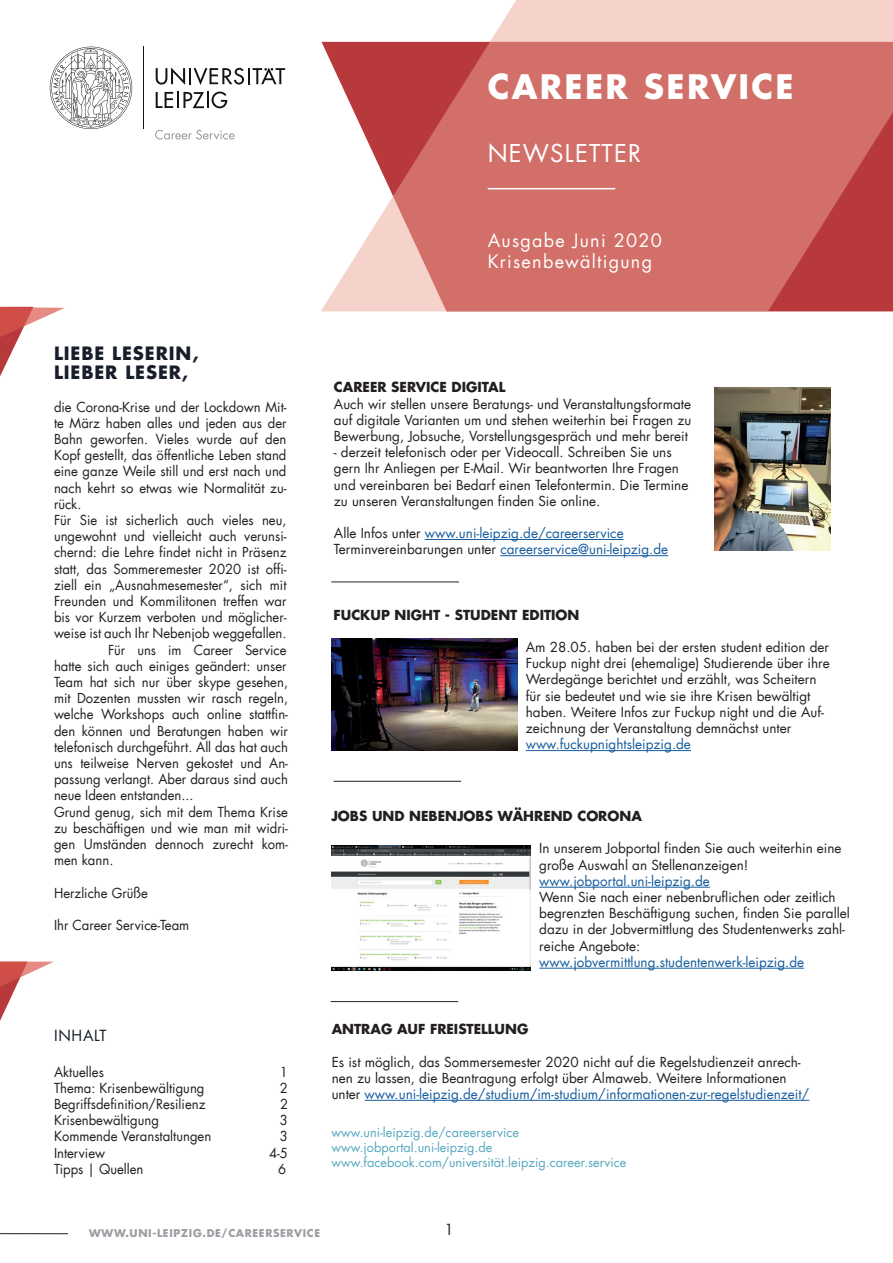
<style>
.page{position:relative;width:893px;height:1263px;background:#fff}
.page>*{position:absolute;margin:0;border:0;box-sizing:border-box;transform-origin:0 0}
.t1{font:700 33px "Futura";letter-spacing:.07em;color:#fff}
.t2{font:24px "Futura";letter-spacing:.05em;color:#fff}
.t3{font:18px/21px "Futura";letter-spacing:.07em;color:#fff}
.t4{font:700 18px/19px "Futura";letter-spacing:.05em;color:#171d2a}
.t5{font:15px "Futura";letter-spacing:.05em;color:#171d2a}
.t6{font:15px "Futura";color:#231f20}
.t7{font:13.5px/16.2px "Futura";color:#231f20}
.t8{font:13.5px/16.2px "Futura";color:#175d9e}
.t9{font:700 13.5px "Futura";color:#231f20}
.t10{font:12.75px/15px "Futura";color:#57a9c0}
.t11{font:700 10.5px "Futura";letter-spacing:.06em;color:#9f9da4}
.s1{color:#231f20}
.s2{color:#175d9e}
</style>
<div class="page">
<svg style="left:155px;top:130px;width:80px;height:10px"></svg>
<svg style="left:156px;top:67px;width:129px;height:18px"></svg>
<svg style="left:156px;top:92px;width:71px;height:16px"></svg>
<hr style="left:144px;top:47px;width:1px;height:82px;background:#111416">
<svg style="left:50px;top:47px;width:82px;height:82px"></svg>
<svg style="left:321px;top:0;width:572px;height:311px;background:#d6837e"></svg>
<hr style="left:488px;top:188px;width:127px;height:1px;background:#fff">
<svg style="left:0;top:307px;width:65px;height:69px"></svg>
<hr style="left:0;top:1233px;width:68px;height:1px;background:#231f20">
<img style="left:714px;top:388px;width:116px;height:163px">
<hr style="left:331px;top:581px;width:128px;height:1px;background:#231f20">
<svg style="left:0;top:962px;width:53px;height:59px"></svg>
<hr style="left:334px;top:781px;width:127px;height:1px;background:#231f20">
<hr style="left:425px;top:539px;width:199px;height:1px;background:#175d9e">
<hr style="left:500px;top:555px;width:168px;height:1px;background:#175d9e">
<img style="left:332px;top:638px;width:185px;height:113px">
<hr style="left:526px;top:750px;width:165px;height:1px;background:#175d9e">
<hr style="left:539px;top:887px;width:171px;height:1px;background:#175d9e">
<hr style="left:539px;top:968px;width:265px;height:1px;background:#175d9e">
<img style="left:331px;top:846px;width:200px;height:124px">
<hr style="left:365px;top:1100px;width:444px;height:1px;background:#175d9e">
<hr style="left:331px;top:1001px;width:127px;height:1px;background:#231f20">
<h1 class="t1" style="left:488px;top:65px;width:308px">CAREER SERVICE</h1>
<h2 class="t2" style="left:488px;top:138px;width:155px">NEWSLETTER</h2>
<h3 class="t3" style="left:488px;top:230px;width:176px">Ausgabe Juni 2020<br>Krisenbewältigung</h3>
<h3 class="t4" style="left:54px;top:343px;width:146px">LIEBE LESERIN,<br>LIEBER LESER,</h3>
<p class="t7" style="left:54px;top:399px;width:234px">die Corona-Krise und der Lockdown Mit-</p>
<p class="t7" style="left:54px;top:415px;width:234px">te März haben alles und jeden aus der</p>
<p class="t7" style="left:54px;top:431px;width:234px">Bahn geworfen. Vieles wurde auf den</p>
<p class="t7" style="left:54px;top:447px;width:234px">Kopf gestellt, das öffentliche Leben stand</p>
<p class="t7" style="left:54px;top:463px;width:234px">eine ganze Weile still und erst nach und</p>
<p class="t7" style="left:54px;top:480px;width:234px">nach kehrt so etwas wie Normalität zu-</p>
<p class="t7" style="left:54px;top:496px;width:29px">rück.</p>
<p class="t7" style="left:54px;top:512px;width:234px">Für Sie ist sicherlich auch vieles neu,</p>
<p class="t7" style="left:54px;top:528px;width:234px">ungewohnt und vielleicht auch verunsi-</p>
<p class="t7" style="left:54px;top:544px;width:234px">chernd: die Lehre findet nicht in Präsenz</p>
<p class="t7" style="left:54px;top:561px;width:234px">statt, das Sommeremester 2020 ist offi-</p>
<p class="t7" style="left:54px;top:577px;width:234px">ziell ein „Ausnahmesemester“, sich mit</p>
<p class="t7" style="left:54px;top:593px;width:234px">Freunden und Kommilitonen treffen war</p>
<p class="t7" style="left:54px;top:609px;width:234px">bis vor Kurzem verboten und möglicher-</p>
<p class="t7" style="left:54px;top:625px;width:234px">weise ist auch Ihr Nebenjob weggefallen.</p>
<p class="t7" style="left:108px;top:642px;width:180px">Für uns im Career Service</p>
<p class="t7" style="left:54px;top:658px;width:234px">hatte sich auch einiges geändert: unser</p>
<p class="t7" style="left:54px;top:674px;width:236px">Team hat sich nur über skype gesehen,</p>
<p class="t7" style="left:54px;top:690px;width:236px">mit Dozenten mussten wir rasch regeln,</p>
<p class="t7" style="left:54px;top:706px;width:236px">welche Workshops auch online stattfin-</p>
<p class="t7" style="left:54px;top:723px;width:235px">den können und Beratungen haben wir</p>
<p class="t7" style="left:54px;top:739px;width:236px">telefonisch durchgeführt. All das hat auch</p>
<p class="t7" style="left:54px;top:755px;width:236px">uns teilweise Nerven gekostet und An-</p>
<p class="t7" style="left:54px;top:771px;width:236px">passung verlangt. Aber daraus sind auch</p>
<p class="t7" style="left:54px;top:787px;width:141px">neue Ideen entstanden...</p>
<p class="t7" style="left:54px;top:804px;width:236px">Grund genug, sich mit dem Thema Krise</p>
<p class="t7" style="left:54px;top:820px;width:236px">zu beschäftigen und wie man mit widri-</p>
<p class="t7" style="left:54px;top:836px;width:236px">gen Umständen dennoch zurecht kom-</p>
<p class="t7" style="left:54px;top:852px;width:61px">men kann.</p>
<p class="t7" style="left:54px;top:885px;width:95px">Herzliche Grüße</p>
<p class="t7" style="left:54px;top:917px;width:137px">Ihr Career Service-Team</p>
<p class="t9" style="left:334px;top:378px;width:173px">CAREER SERVICE DIGITAL</p>
<p class="t7" style="left:334px;top:396px;width:359px;text-align:justify">Auch wir stellen unsere Beratungs- und Veranstaltungsformate auf digitale Varianten um und stehen weiterhin bei Fragen zu Bewerbung, Jobsuche, Vorstellungsgespräch und mehr bereit</p>
<p class="t7" style="left:334px;top:444px;width:356px">- derzeit telefonisch oder per Videocall. Schreiben Sie uns gern Ihr Anliegen per E-Mail. Wir beantworten Ihre Fragen und vereinbaren bei Bedarf einen Telefontermin. Die Termine zu unseren Veranstaltungen finden Sie online.</p>
<p class="t8" style="left:334px;top:525px;width:336px"><span class="s1">Alle Infos unter</span> www.uni-leipzig.de/careerservice<br><span class="s1">Terminvereinbarungen unter</span> careerservice@uni-leipzig.de</p>
<p class="t9" style="left:334px;top:606px;width:247px">FUCKUP NIGHT - STUDENT EDITION</p>
<p class="t7" style="left:526px;top:639px;width:305px">Am 28.05. haben bei der ersten student edition der Fuckup night drei (ehemalige) Studierende über ihre Werdegänge berichtet und erzählt, was Scheitern für sie bedeutet und wie sie ihre Krisen bewältigt haben. Weitere Infos zur Fuckup night und die Auf&shy;zeichnung der Veranstaltung demnächst unter</p>
<p class="t8" style="left:526px;top:736px;width:167px">www.fuckupnightsleipzig.de</p>
<p class="t9" style="left:331px;top:807px;width:312px">JOBS UND NEBENJOBS WÄHREND CORONA</p>
<p class="t7" style="left:539px;top:840px;width:304px">In unserem Jobportal finden Sie auch weiterhin eine große Auswahl an Stellenanzeigen!</p>
<p class="t8" style="left:539px;top:873px;width:172px">www.jobportal.uni-leipzig.de</p>
<p class="t7" style="left:539px;top:889px;width:312px">Wenn Sie nach einer nebenbruflichen oder zeitlich begrenzten Beschäftigung suchen, finden Sie parallel dazu in der Jobvermittlung des Studentenwerks zahl&shy;reiche Angebote:</p>
<p class="t8" style="left:539px;top:954px;width:266px">www.jobvermittlung.studentenwerk-leipzig.de</p>
<p class="t5" style="left:54px;top:1026px;width:54px">INHALT</p>
<p class="t7" style="left:54px;top:1063px;width:51px">Aktuelles</p>
<p class="t7" style="left:280px;top:1063px;width:10px">1</p>
<p class="t7" style="left:54px;top:1080px;width:152px">Thema: Krisenbewältigung</p>
<p class="t7" style="left:280px;top:1080px;width:10px">2</p>
<p class="t7" style="left:54px;top:1096px;width:153px">Begriffsdefinition/Resilienz</p>
<p class="t7" style="left:280px;top:1096px;width:10px">2</p>
<p class="t7" style="left:54px;top:1112px;width:106px">Krisenbewältigung</p>
<p class="t7" style="left:280px;top:1112px;width:10px">3</p>
<p class="t7" style="left:54px;top:1128px;width:159px">Kommende Veranstaltungen</p>
<p class="t7" style="left:280px;top:1128px;width:10px">3</p>
<p class="t7" style="left:54px;top:1144px;width:53px">Interview</p>
<p class="t7" style="left:269px;top:1144px;width:20px">4-5</p>
<p class="t7" style="left:54px;top:1161px;width:91px">Tipps | Quellen</p>
<p class="t7" style="left:278px;top:1161px;width:10px">6</p>
<p class="t9" style="left:332px;top:1020px;width:198px">ANTRAG AUF FREISTELLUNG</p>
<p class="t7" style="left:332px;top:1054px;width:479px">Es ist möglich, das Sommersemester 2020 nicht auf die Regelstudienzeit anrech&shy;nen zu lassen, die Beantragung erfolgt über Almaweb. Weitere Informationen unter <span class="s2">www.uni-leipzig.de/studium/im-studium/informationen-zur-regelstudienzeit/</span></p>
<p class="t10" style="left:331px;top:1125px;width:297px">www.uni-leipzig.de/careerservice www.jobportal.uni-leipzig.de www.facebook.com/universität.leipzig.career.service</p>
<p class="t11" style="left:89px;top:1226px;width:232px">WWW.UNI-LEIPZIG.DE/CAREERSERVICE</p>
<p class="t6" style="left:444px;top:1220px;width:11px">1</p>
</div>
